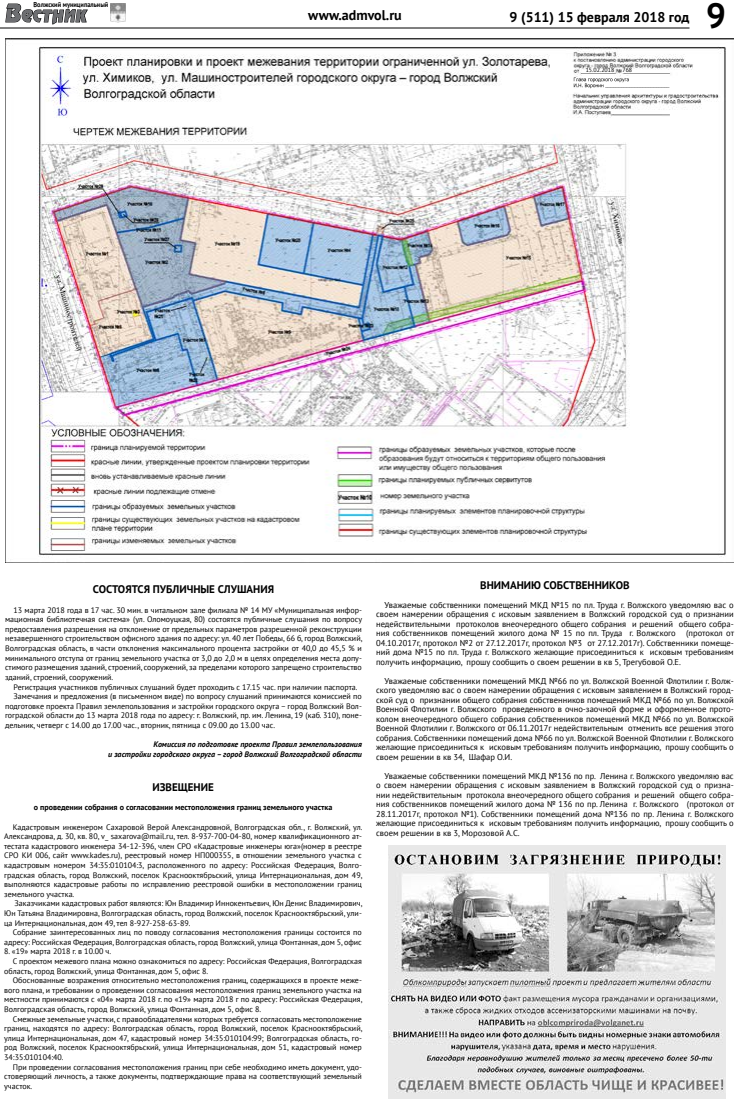
<style>
.page{position:relative;width:738px;height:1106px;background:#fff}
.page>*{position:absolute;margin:0;border:0;box-sizing:border-box;transform-origin:0 0}
.t1{font:700 35px "PT Sans";color:#000}
.t2{font:italic 19.7px "AG Revue Cyr";color:#6d6e71;scale:.93 1}
.t3{font:700 14px "PT Sans";color:#000}
.t4{font:700 11px "PT Sans";color:#000}
.t5{font:8.5px/9.5px "PT Sans";color:#000;text-align:justify}
.t6{font:8px/9.6px "PT Sans";color:#000;text-align:justify}
.t7{font:italic 700 8px/9.6px "PT Sans";color:#000;text-align:right}
.t8{font:700 8px "PT Sans";color:#000}
.t9{font:700 7.2px "PT Sans";color:#000;scale:.89 1}
.t10{font:6px "PT Sans";color:#000}
.s1{font-size:21.9px}
.s2{font-size:14.9px}
</style>
<div class="page">
<hr style="left:0;top:27px;width:689px;height:1px;background:#000">
<svg style="left:5px;top:3px;width:83px;height:22px"></svg>
<img style="left:111px;top:4px;width:15px;height:18px">
<img style="left:5px;top:38px;width:728px;height:525px">
<img style="left:388px;top:845px;width:337px;height:253px">
<p class="t9" style="left:33px;top:0;width:85px">Волжский муниципальный</p>
<h2 class="t2" style="left:5px;top:3px;width:89px"><span class="s1">В</span>естн<span class="s2">И</span>к</h2>
<h3 class="t3" style="left:308px;top:6px;width:95px">www.admvol.ru</h3>
<h3 class="t3" style="left:509px;top:8px;width:181px">9 (511) 15 февраля 2018 год</h3>
<h1 class="t1" style="left:705px;top:-7px;width:21px">9</h1>
<p class="t10" style="left:585px;top:66px;width:30px">15.02.2018</p>
<p class="t10" style="left:622px;top:66px;width:11px">768</p>
<h3 class="t4" style="left:93px;top:582px;width:183px">СОСТОЯТСЯ ПУБЛИЧНЫЕ СЛУШАНИЯ</h3>
<p class="t6" style="left:5px;top:605px;width:358px;text-indent:9px">13 марта 2018 года в 17 час. 30 мин. в читальном зале филиала № 14 МУ «Муниципальная инфор&shy;мационная библиотечная система» (ул. Оломоуцкая, 80) состоятся публичные слушания по вопросу предоставления разрешения на отклонение от предельных параметров разрешенной реконструкции незавершенного строительством офисного здания по адресу: ул. 40 лет Победы, 66 б, город Волжский, Волгоградская область, в части отклонения максимального процента застройки от 40,0 до 45,5 % и минимального отступа от границ земельного участка от 3,0 до 2,0 м в целях определения места допу&shy;стимого размещения зданий, строений, сооружений, за пределами которого запрещено строительство зданий, строений, сооружений.</p>
<p class="t6" style="left:14px;top:681px;width:345px">Регистрация участников публичных слушаний будет проходить с 17.15 час. при наличии паспорта.</p>
<p class="t6" style="left:14px;top:691px;width:349px">Замечания и предложения (в письменном виде) по вопросу слушаний принимаются комиссией по</p>
<p class="t6" style="left:5px;top:701px;width:358px">подготовке проекта Правил землепользования и застройки городского округа – город Волжский Вол-</p>
<p class="t6" style="left:5px;top:710px;width:358px">гоградской области до 13 марта 2018 года по адресу: г. Волжский, пр. им. Ленина, 19 (каб. 310), поне-</p>
<p class="t6" style="left:5px;top:720px;width:271px">дельник, четверг с 14.00 до 17.00 час., вторник, пятница с 09.00 до 13.00 час.</p>
<p class="t7" style="left:108px;top:739px;width:255px">Комиссия по подготовке проекта Правил землепользования<br>и застройки городского округа – город Волжский Волгоградской области</p>
<h3 class="t4" style="left:152px;top:780px;width:63px">ИЗВЕЩЕНИЕ</h3>
<p class="t8" style="left:34px;top:802px;width:300px">о проведении собрания о согласовании местоположения границ земельного участка</p>
<p class="t6" style="left:4px;top:821px;width:359px;text-indent:9px">Кадастровым инженером Сахаровой Верой Александровной, Волгоградская обл., г. Волжский, ул.<br>Александрова, д. 30, кв. 80, v_ saxarova@mail.ru, тел. 8-937-700-04-80, номер квалификационного ат&shy;тестата кадастрового инженера 34-12-396, член СРО «Кадастровые инженеры юга»(номер в реестре СРО КИ 006, сайт www.kades.ru), реестровый номер НП000355, в отношении земельного участка с кадастровым номером 34:35:010104:3, расположенного по адресу: Российская Федерация, Волго&shy;градская область, город Волжский, поселок Краснооктябрьский, улица Интернациональная, дом 49, выполняются кадастровые работы по исправлению реестровой ошибки в местоположении границ земельного участка.</p>
<p class="t6" style="left:4px;top:898px;width:359px;text-indent:10px">Заказчиками кадастровых работ являются: Юн Владимир Иннокентьевич, Юн Денис Владимирович, Юн Татьяна Владимировна, Волгоградская область, город Волжский, поселок Краснооктябрьский, ули&shy;ца Интернациональная, дом 49, тел 8-927-258-63-89.</p>
<p class="t6" style="left:4px;top:927px;width:359px;text-align:right">Собрание заинтересованных лиц по поводу согласования местоположения границы состоится по адресу: Российская Федерация, Волгоградская область, город Волжский, улица Фонтанная, дом 5, офис</p>
<p class="t6" style="left:4px;top:946px;width:108px">8. «19» марта 2018 г. в 10.00 ч.</p>
<p class="t6" style="left:13px;top:956px;width:350px">С проектом межевого плана можно ознакомиться по адресу: Российская Федерация, Волгоградская</p>
<p class="t6" style="left:4px;top:965px;width:205px">область, город Волжский, улица Фонтанная, дом 5, офис 8.</p>
<p class="t6" style="left:13px;top:975px;width:350px">Обоснованные возражения относительно местоположения границ, содержащихся в проекте меже-</p>
<p class="t6" style="left:4px;top:985px;width:359px">вого плана, и требовании о проведении согласования местоположения границ земельного участка на</p>
<p class="t6" style="left:4px;top:994px;width:359px">местности принимаются с «04» марта 2018 г. по «19» марта 2018 г по адресу: Российская Федерация,</p>
<p class="t6" style="left:4px;top:1004px;width:258px">Волгоградская область, город Волжский, улица Фонтанная, дом 5, офис 8.</p>
<p class="t6" style="left:13px;top:1013px;width:350px">Смежные земельные участки, с правообладателями которых требуется согласовать местоположение</p>
<p class="t6" style="left:4px;top:1023px;width:359px">границ, находятся по адресу: Волгоградская область, город Волжский, поселок Краснооктябрьский,</p>
<p class="t6" style="left:4px;top:1033px;width:359px">улица Интернациональная, дом 47, кадастровый номер 34:35:010104:99; Волгоградская область, го-</p>
<p class="t6" style="left:4px;top:1042px;width:359px">род Волжский, поселок Краснооктябрьский, улица Интернациональная, дом 51, кадастровый номер</p>
<p class="t6" style="left:4px;top:1052px;width:61px">34:35:010104:40.</p>
<p class="t6" style="left:13px;top:1061px;width:350px">При проведении согласования местоположения границ при себе необходимо иметь документ, удо-</p>
<p class="t6" style="left:4px;top:1071px;width:359px">стоверяющий личность, а также документы, подтверждающие права на соответствующий земельный</p>
<p class="t6" style="left:4px;top:1081px;width:29px">участок.</p>
<h3 class="t4" style="left:480px;top:577px;width:151px">ВНИМАНИЮ СОБСТВЕННИКОВ</h3>
<p class="t5" style="left:376px;top:599px;width:359px;text-indent:8px">Уважаемые собственники помещений МКД №15 по пл. Труда г. Волжского уведомляю вас о своем намерении обращения с исковым заявлением в Волжский городской суд о признании недействительными протоколов внеочередного общего собрания и решений общего собра&shy;ния собственников помещений жилого дома № 15 по пл. Труда г. Волжского (протокол от 04.10.2017г, протокол №2 от 27.12.2017г, протокол №3 от 27.12.2017г). Собственники помеще&shy;ний дома №15 по пл. Труда г. Волжского желающие присоединиться к исковым требованиям получить информацию, прошу сообщить о своем решении в кв 5, Трегубовой О.Е.</p>
<p class="t5" style="left:376px;top:675px;width:359px;text-indent:9px">Уважаемые собственники помещений МКД №66 по ул. Волжской Военной Флотилии г. Волж&shy;ского уведомляю вас о своем намерении обращения с исковым заявлением в Волжский город&shy;ской суд о признании общего собрания собственников помещений МКД №66 по ул. Волжской Военной Флотилии г. Волжского проведенного в очно-заочной форме и оформленное прото&shy;колом внеочередного общего собрания собственников помещений МКД №66 по ул. Волжской Военной Флотилии г. Волжского от 06.11.2017г недействительным отменить все решения этого собрания. Собственники помещений дома №66 по ул. Волжской Военной Флотилии г. Волжского желающие присоединиться к исковым требованиям получить информацию, прошу сообщить о своем решении в кв 34, Шафар О.И.</p>
<p class="t5" style="left:376px;top:770px;width:359px;text-indent:9px">Уважаемые собственники помещений МКД №136 по пр. Ленина г. Волжского уведомляю вас о своем намерении обращения с исковым заявлением в Волжский городской суд о призна&shy;нии недействительным протокола внеочередного общего собрания и решений общего собра&shy;ния собственников помещений жилого дома № 136 по пр. Ленина г. Волжского (протокол от 28.11.2017г, протокол №1). Собственники помещений дома №136 по пр. Ленина г. Волжского желающие присоединиться к исковым требованиям получить информацию, прошу сообщить о своем решении в кв 3, Морозовой А.С.</p>
</div>
